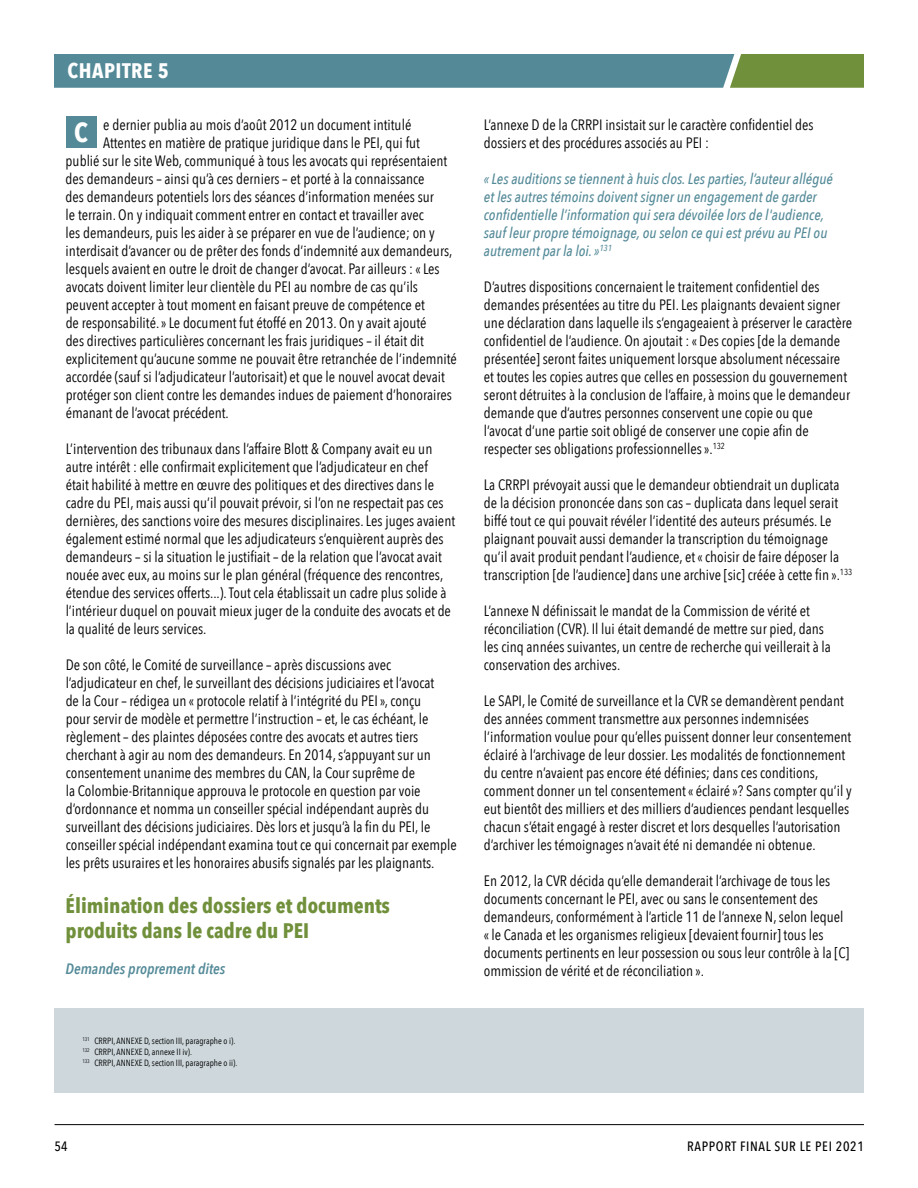
<style>
.page{position:relative;width:918px;height:1188px;background:#fff}
.page>*{position:absolute;margin:0;border:0;box-sizing:border-box;transform-origin:0 0}
.t1{font:700 27px "Avenir Next Condensed";color:#fff}
.t2{font:700 21px/25.2px "Avenir Next Condensed";color:#71903b}
.t3{font:700 21px "Avenir Next Condensed";letter-spacing:.025em;color:#fff}
.t4{font:15px/18px "Avenir Next Condensed";color:#000}
.t5{font:italic 500 15px/18px "Avenir Next Condensed";color:#548a98}
.t6{font:italic 600 15px "Avenir Next Condensed";color:#548a98}
.t7{font:500 13.5px "Avenir Next Condensed";letter-spacing:.05em;color:#000}
.t8{font:9px/10.8px "Avenir Next Condensed";color:#000}
</style>
<div class="page">
<hr style="left:55px;top:1124px;width:809px;height:1px;background:#000">
<svg style="left:54px;top:54px;width:810px;height:34px;background:#5b8c8b"></svg>
<div style="left:54px;top:1008px;width:810px;height:85px;background:#cdd7dc"></div>
<div style="left:66px;top:117px;width:30px;height:31px;background:#548a98"></div>
<h2 class="t3" style="left:68px;top:58px;width:103px">CHAPITRE 5</h2>
<p class="t4" style="left:103px;top:115px;width:310px">e dernier publia au mois d’août 2012 un document intitulé</p>
<p class="t4" style="left:103px;top:133px;width:318px">Attentes en matière de pratique juridique dans le PEI, qui fut</p>
<p class="t4" style="left:66px;top:151px;width:383px">publié sur le site Web, communiqué à tous les avocats qui représentaient</p>
<p class="t4" style="left:66px;top:169px;width:360px">des demandeurs – ainsi qu’à ces derniers – et porté à la connaissance</p>
<p class="t4" style="left:66px;top:187px;width:370px">des demandeurs potentiels lors des séances d’information menées sur</p>
<p class="t4" style="left:66px;top:205px;width:360px">le terrain. On y indiquait comment entrer en contact et travailler avec</p>
<p class="t4" style="left:66px;top:223px;width:371px">les demandeurs, puis les aider à se préparer en vue de l’audience; on y</p>
<p class="t4" style="left:66px;top:241px;width:388px">interdisait d’avancer ou de prêter des fonds d’indemnité aux demandeurs,</p>
<p class="t4" style="left:66px;top:259px;width:375px">lesquels avaient en outre le droit de changer d’avocat. Par ailleurs : « Les</p>
<p class="t4" style="left:66px;top:277px;width:354px">avocats doivent limiter leur clientèle du PEI au nombre de cas qu’ils</p>
<p class="t4" style="left:66px;top:295px;width:361px">peuvent accepter à tout moment en faisant preuve de compétence et</p>
<p class="t4" style="left:66px;top:313px;width:362px">de responsabilité. » Le document fut étoffé en 2013. On y avait ajouté</p>
<p class="t4" style="left:66px;top:331px;width:360px">des directives particulières concernant les frais juridiques – il était dit</p>
<p class="t4" style="left:66px;top:349px;width:393px">explicitement qu’aucune somme ne pouvait être retranchée de l’indemnité</p>
<p class="t4" style="left:66px;top:367px;width:381px">accordée (sauf si l’adjudicateur l’autorisait) et que le nouvel avocat devait</p>
<p class="t4" style="left:66px;top:385px;width:388px">protéger son client contre les demandes indues de paiement d’honoraires</p>
<p class="t4" style="left:66px;top:403px;width:165px">émanant de l’avocat précédent.</p>
<p class="t4" style="left:66px;top:439px;width:391px">L’intervention des tribunaux dans l’affaire Blott &amp; Company avait eu un autre intérêt : elle confirmait explicitement que l’adjudicateur en chef<br>était habilité à mettre en œuvre des politiques et des directives dans le cadre du PEI, mais aussi qu’il pouvait prévoir, si l’on ne respectait pas ces dernières, des sanctions voire des mesures disciplinaires. Les juges avaient également estimé normal que les adjudicateurs s’enquièrent auprès des demandeurs – si la situation le justifiait – de la relation que l’avocat avait nouée avec eux, au moins sur le plan général (fréquence des rencontres, étendue des services offerts...).Tout cela établissait un cadre plus solide à l’intérieur duquel on pouvait mieux juger de la conduite des avocats et de la qualité de leurs services.</p>
<p class="t4" style="left:66px;top:655px;width:393px">De son côté, le Comité de surveillance – après discussions avec l’adjudicateur en chef, le surveillant des décisions judiciaires et l’avocat<br>de la Cour – rédigea un « protocole relatif à l’intégrité du PEI », conçu<br>pour servir de modèle et permettre l’instruction – et, le cas échéant, le règlement – des plaintes déposées contre des avocats et autres tiers cherchant à agir au nom des demandeurs. En 2014,s’appuyant sur un consentement unanime des membres du CAN, la Cour suprême de<br>la Colombie-Britannique approuva le protocole en question par voie d’ordonnance et nomma un conseiller spécial indépendant auprès du surveillant des décisions judiciaires. Dès lors et jusqu’à la fin du PEI, le conseiller spécial indépendant examina tout ce qui concernait par exemple les prêts usuraires et les honoraires abusifs signalés par les plaignants.</p>
<h2 class="t2" style="left:66px;top:893px;width:326px">Élimination des dossiers et documents produits dans le cadre du PEI</h2>
<p class="t6" style="left:66px;top:960px;width:161px">Demandes proprement dites</p>
<h1 class="t1" style="left:74px;top:116px;width:15px">C</h1>
<p class="t4" style="left:484px;top:115px;width:331px">L’annexe D de la CRRPI insistait sur le caractère confidentiel des dossiers et des procédures associés au PEI :</p>
<p class="t5" style="left:484px;top:169px;width:351px">« Les auditions se tiennent à huis clos. Les parties, l’auteur allégué et les autres témoins doivent signer un engagement de garder confidentielle l’information qui sera dévoilée lors de l'audience, sauf leur propre témoignage, ou selon ce qui est prévu au PEI ou autrement par la loi. »<sup>131</sup></p>
<p class="t4" style="left:484px;top:277px;width:370px">D’autres dispositions concernaient le traitement confidentiel des demandes présentées au titre du PEI. Les plaignants devaient signer une déclaration dans laquelle ils s’engageaient à préserver le caractère confidentiel de l’audience. On ajoutait :« Des copies [de la demande présentée] seront faites uniquement lorsque absolument nécessaire et toutes les copies autres que celles en possession du gouvernement seront détruites à la conclusion de l’affaire, à moins que le demandeur demande que d’autres personnes conservent une copie ou que l’avocat d’une partie soit obligé de conserver une copie afin de respecter ses obligations professionnelles ».<sup>132</sup></p>
<p class="t4" style="left:484px;top:475px;width:370px">La CRRPI prévoyait aussi que le demandeur obtiendrait un duplicata de la décision prononcée dans son cas – duplicata dans lequel serait biffé tout ce qui pouvait révéler l’identité des auteurs présumés.Le plaignant pouvait aussi demander la transcription du témoignage qu’il avait produit pendant l’audience, et « choisir de faire déposer la transcription [de l’audience] dans une archive [sic] créée à cette fin ».<sup>133</sup></p>
<p class="t4" style="left:484px;top:601px;width:349px">L’annexe N définissait le mandat de la Commission de vérité et réconciliation (CVR). Il lui était demandé de mettre sur pied, dans les cinq années suivantes, un centre de recherche qui veillerait à la conservation des archives.</p>
<p class="t4" style="left:484px;top:691px;width:369px">Le SAPI, le Comité de surveillance et la CVR se demandèrent pendant des années comment transmettre aux personnes indemnisées l’information voulue pour qu’elles puissent donner leur consentement éclairé à l’archivage de leur dossier. Les modalités de fonctionnement du centre n’avaient pas encore été définies; dans ces conditions, comment donner un tel consentement « éclairé »? Sans compter qu’il y eut bientôt des milliers et des milliers d’audiences pendant lesquelles chacun s’était engagé à rester discret et lors desquelles l’autorisation d’archiver les témoignages n’avait été ni demandée ni obtenue.</p>
<p class="t4" style="left:484px;top:871px;width:367px">En 2012, la CVR décida qu’elle demanderait l’archivage de tous les documents concernant le PEI, avec ou sans le consentement des demandeurs, conformément à l’article 11 de l’annexe N, selon lequel « le Canada et les organismes religieux [devaient fournir] tous les documents pertinents en leur possession ou sous leur contrôle à la [C] ommission de vérité et de réconciliation ».</p>
<p class="t8" style="left:82px;top:1035px;width:156px"><sup>131</sup> CRRPI, ANNEXE D,section III, paragraphe o i).<br><sup>132</sup> CRRPI, ANNEXE D, annexe II iv).<br><sup>133</sup> CRRPI, ANNEXE D,section III, paragraphe o ii).</p>
<p class="t7" style="left:55px;top:1138px;width:15px">54</p>
<p class="t7" style="left:687px;top:1138px;width:178px">RAPPORT FINAL SUR LE PEI 2021</p>
</div>
